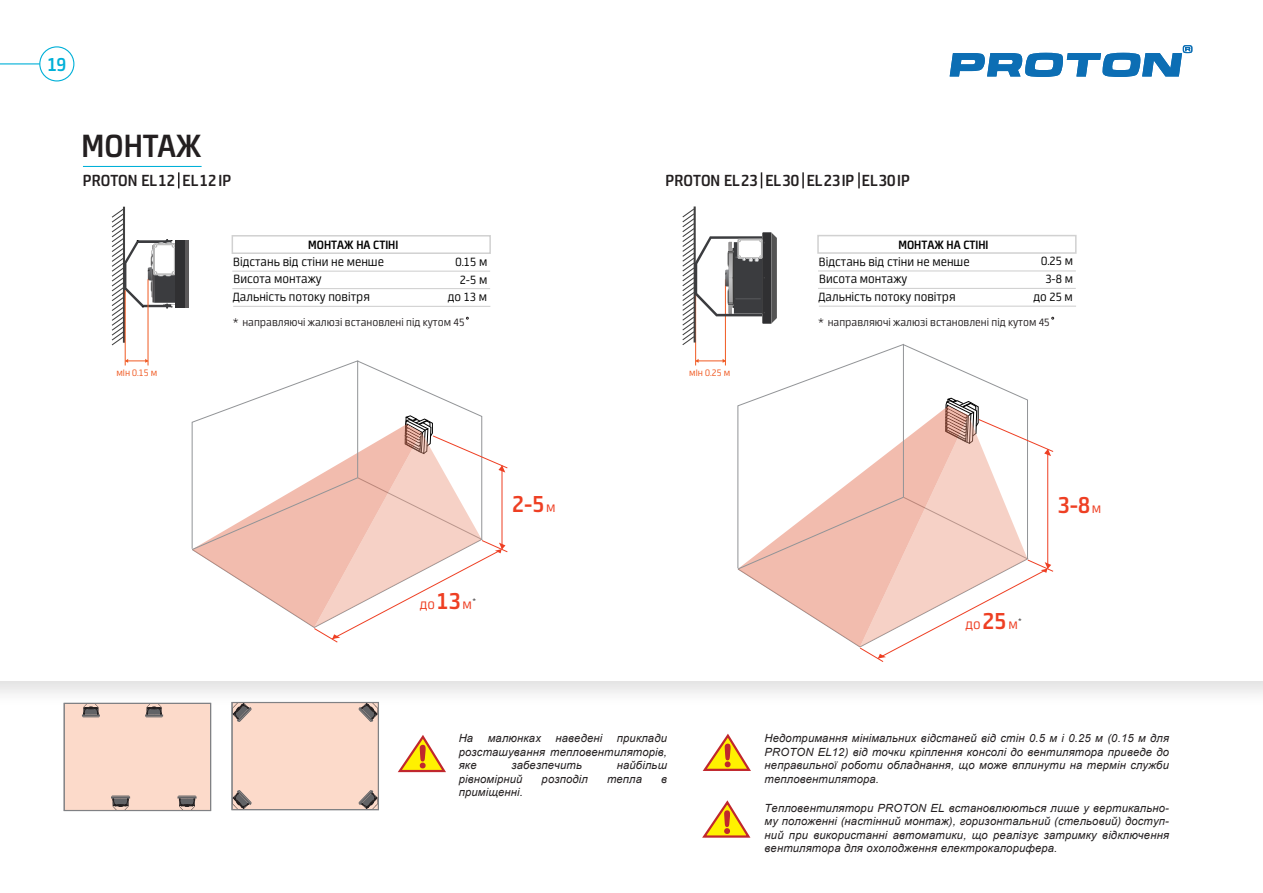
<style>
.page{position:relative;width:1263px;height:893px;background:#fff}
.page>*{position:absolute;margin:0;border:0;box-sizing:border-box;transform-origin:0 0}
.t1{font:600 36px "Neuron Angled";color:#231f20}
.t2{font:600 25.8px "Neuron Angled";color:#ee3f23}
.t3{font:600 21px "Neuron Angled";color:#00b0d8}
.t4{font:600 18px "Neuron Angled";color:#231f20}
.t5{font:300 15.3px "Neuron Angled";color:#ee3f23}
.t6{font:300 13.5px/17.7px "Neuron Angled";color:#000}
.t7{font:600 13.5px "Neuron Angled";color:#000}
.t8{font:300 12px "Neuron Angled";color:#231f20}
.t9{font:italic 11.25px/13.5px "Arial";letter-spacing:.015em;color:#231f20;text-align:justify}
.t10{font:300 10.65px "Neuron Angled";color:#f05a23}
.t11{font:300 6.75px "Francker CYR";color:#231f20}
.s1{font-family:"Francker CYR";font-size:10.8px}
.s2{font-weight:600;font-size:25.8px}
.s3{font-weight:300;font-size:15.3px}
</style>
<div class="page">
<svg style="left:950px;top:45px;width:242px;height:32px"></svg>
<hr style="left:83px;top:166px;width:119px;height:1px;background:#00b0d8">
<div style="left:39px;top:46px;width:35px;height:36px;border:1px solid #00b0d8;border-radius:50%"></div>
<hr style="left:0;top:63px;width:40px;height:1px;background:#00b0d8">
<div style="left:64px;top:703px;width:147px;height:108px;background:#fcdaca"></div>
<svg style="left:82px;top:705px;width:18px;height:12px"></svg>
<svg style="left:111px;top:795px;width:19px;height:14px"></svg>
<svg style="left:145px;top:705px;width:18px;height:12px"></svg>
<svg style="left:177px;top:795px;width:20px;height:14px"></svg>
<div style="left:64px;top:703px;width:147px;height:108px;border:1px solid #808184"></div>
<div style="left:231px;top:702px;width:148px;height:108px;background:#fcdaca;border:1px solid #808184"></div>
<svg style="left:234px;top:704px;width:17px;height:18px"></svg>
<svg style="left:234px;top:790px;width:17px;height:18px"></svg>
<svg style="left:359px;top:704px;width:18px;height:18px"></svg>
<svg style="left:359px;top:790px;width:18px;height:18px"></svg>
<div style="left:232px;top:702px;width:147px;height:108px;border:1px solid #808184"></div>
<svg style="left:398px;top:735px;width:48px;height:38px"></svg>
<svg style="left:702px;top:800px;width:49px;height:38px"></svg>
<svg style="left:191px;top:360px;width:317px;height:283px"></svg>
<svg style="left:178px;top:173px;width:1px;height:15px"></svg>
<svg style="left:761px;top:173px;width:1px;height:15px"></svg>
<svg style="left:802px;top:173px;width:2px;height:15px"></svg>
<svg style="left:858px;top:173px;width:2px;height:15px"></svg>
<div style="left:232px;top:235px;width:259px;height:19px;border:2px solid #d1d1d1"></div>
<hr style="left:232px;top:271px;width:258px;height:1px;background:#d1d1d1">
<hr style="left:232px;top:288px;width:258px;height:1px;background:#d1d1d1">
<hr style="left:233px;top:306px;width:257px;height:1px;background:#d1d1d1">
<hr style="left:123px;top:207px;width:2px;height:136px;background:#404040">
<div style="left:184px;top:240px;width:5px;height:68px;background:#5c5a5b"></div>
<svg style="left:111px;top:208px;width:64px;height:138px"></svg>
<div style="left:175px;top:240px;width:10px;height:68px;background:#303032"></div>
<div style="left:817px;top:235px;width:259px;height:19px;border:2px solid #d1d1d1"></div>
<hr style="left:818px;top:270px;width:258px;height:1px;background:#d1d1d1">
<hr style="left:818px;top:288px;width:258px;height:1px;background:#d1d1d1">
<hr style="left:819px;top:306px;width:257px;height:1px;background:#d1d1d1">
<hr style="left:148px;top:279px;width:1px;height:86px;background:#f05a23">
<hr style="left:125px;top:290px;width:1px;height:75px;background:#f05a23">
<svg style="left:125px;top:359px;width:23px;height:4px"></svg>
<hr style="left:694px;top:206px;width:2px;height:136px;background:#404040">
<svg style="left:682px;top:207px;width:372px;height:455px"></svg>
<svg style="left:702px;top:733px;width:49px;height:38px"></svg>
<h3 class="t3" style="left:47px;top:53px;width:20px">19</h3>
<h1 class="t1" style="left:82px;top:126px;width:121px">МОНТАЖ</h1>
<h3 class="t4" style="left:83px;top:170px;width:150px">PROTON EL12 EL12IP</h3>
<h3 class="t4" style="left:666px;top:170px;width:246px">PROTON EL23 EL30 EL23IP EL30IP</h3>
<p class="t7" style="left:308px;top:237px;width:92px">МОНТАЖ НА СТІНІ</p>
<p class="t6" style="left:233px;top:253px;width:152px">Відстань від стіни не менше<br>Висота монтажу<br>Дальність потоку повітря</p>
<p class="t6" style="left:448px;top:253px;width:41px;text-align:right">0.15 м<br>2-5 м до 13 м</p>
<p class="t8" style="left:233px;top:316px;width:233px"><span class="s1">*</span> направляючі жалюзі встановлені під кутом 45</p>
<p class="t8" style="left:818px;top:316px;width:233px"><span class="s1">*</span> направляючі жалюзі встановлені під кутом 45</p>
<p class="t7" style="left:898px;top:238px;width:92px">МОНТАЖ НА СТІНІ</p>
<p class="t6" style="left:819px;top:253px;width:152px">Відстань від стіни не менше<br>Висота монтажу<br>Дальність потоку повітря</p>
<p class="t6" style="left:1033px;top:252px;width:41px;text-align:right">0.25 м<br>3-8 м до 25 м</p>
<p class="t10" style="left:116px;top:367px;width:43px">мІн 0.15 м</p>
<p class="t10" style="left:689px;top:367px;width:43px">мІн 0.25 м</p>
<h3 class="t5" style="left:420px;top:596px;width:54px">до<span class="s2">13</span>м</h3>
<p class="t11" style="left:473px;top:597px;width:5px">*</p>
<h2 class="t2" style="left:512px;top:490px;width:45px">2-5<span class="s3">м</span></h2>
<p class="t9" style="left:459px;top:732px;width:210px;text-indent:158px">приклади розсташування тепловентиляторів, яке</p>
<p class="t9" style="left:459px;top:732px;width:16px">На</p>
<p class="t9" style="left:488px;top:732px;width:55px">малюнках</p>
<p class="t9" style="left:555px;top:732px;width:48px">наведені</p>
<p class="t9" style="left:511px;top:759px;width:72px">забезпечить</p>
<p class="t9" style="left:617px;top:759px;width:52px">найбільш</p>
<p class="t9" style="left:459px;top:772px;width:65px">рівномірний</p>
<p class="t9" style="left:542px;top:772px;width:48px">розподіл</p>
<p class="t9" style="left:607px;top:772px;width:37px">тепла</p>
<p class="t9" style="left:661px;top:772px;width:7px">в</p>
<p class="t9" style="left:459px;top:786px;width:66px">приміщенні.</p>
<h2 class="t2" style="left:1058px;top:491px;width:45px">3-8<span class="s3">м</span></h2>
<h3 class="t5" style="left:966px;top:616px;width:54px">до<span class="s2">25</span>м</h3>
<p class="t11" style="left:1018px;top:616px;width:5px">*</p>
<p class="t9" style="left:764px;top:732px;width:406px">Недотримання мінімальних відстаней від стін 0.5 м і 0.25 м (0.15 м для PROTON EL12) від точки кріплення консолі до вентилятора приведе до неправильної роботи обладнання, що може вплинути на термін служби тепловентилятора.</p>
<p class="t9" style="left:764px;top:801px;width:406px">Тепловентилятори PROTON EL встановлюються лише у вертикально&shy;му положенні (настінний монтаж), горизонтальний (стельовий) доступ&shy;ний при використанні автоматики, що реалізує затримку відключення вентилятора для охолодження електрокалорифера.</p>
</div>
